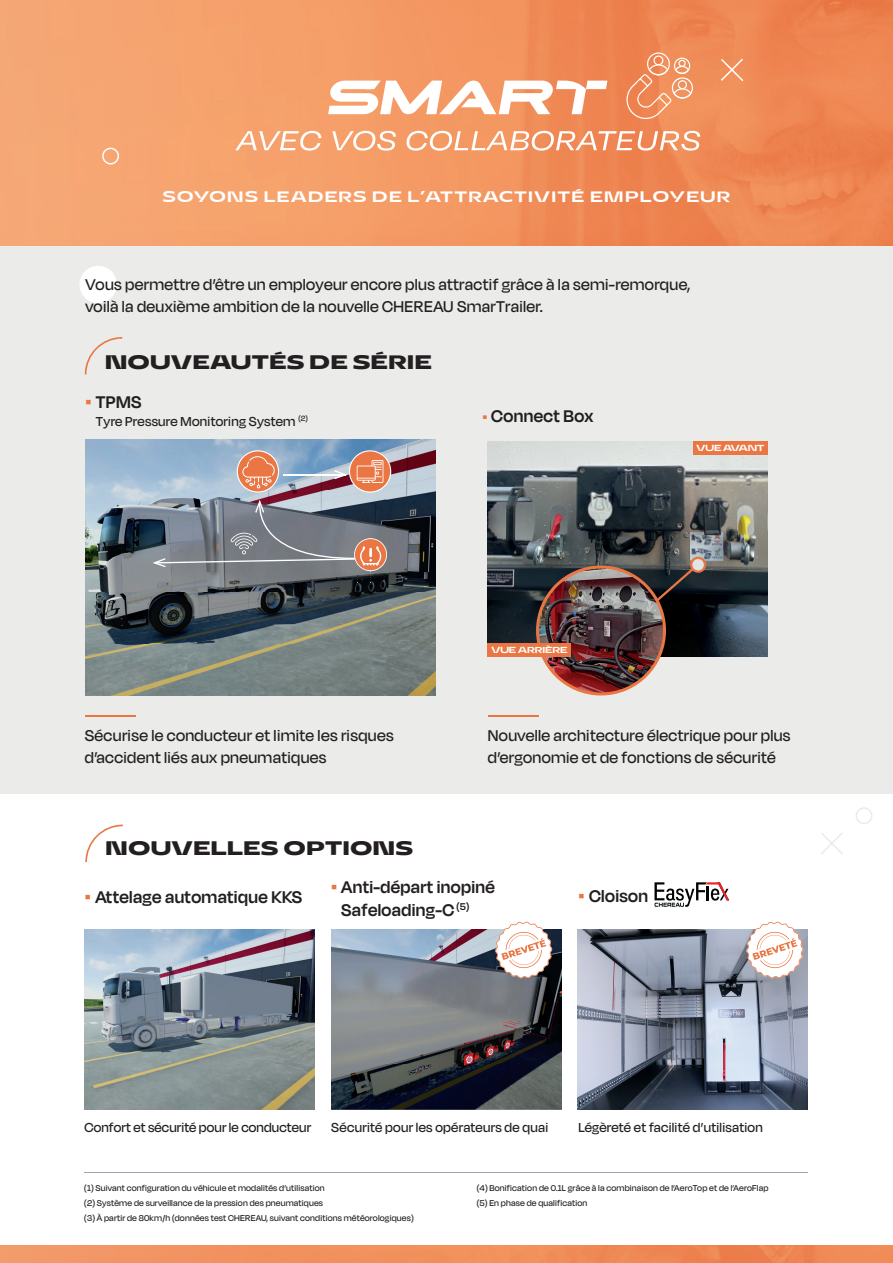
<style>
.page{position:relative;width:893px;height:1263px;background:#fff}
.page>*{position:absolute;margin:0;border:0;box-sizing:border-box;transform-origin:0 0}
.t1{font:600 19.5px/23.4px "Degular Display";letter-spacing:.02em;color:#231f20}
.t2{font:19.5px "Asgard Trial Wide Bold Trial";letter-spacing:.04em;color:#231f20}
.t3{font:500 18px/21.6px "Degular Display";letter-spacing:.02em;color:#231f20}
.t4{font:500 15px "Degular Display";letter-spacing:.02em;color:#231f20}
.t5{font:15px "Asgard Trial Wide Medium Trial";letter-spacing:.1em;color:#fff}
.t6{font:500 9.75px/15px "Degular Display";letter-spacing:.02em;color:#231f20}
.t7{font:8.7px "Asgard Trial Wide Medium Trial";color:#fff}
.s1{font-size:24px;color:#e97643}
.s2{color:#e97643}
</style>
<div class="page">
<img style="left:0;top:0;width:893px;height:246px">
<img style="left:0;top:1246px;width:893px;height:17px">
<div style="left:0;top:246px;width:893px;height:548px;background:#ebebea"></div>
<div style="left:79px;top:266px;width:38px;height:37px;background:#fff;border-radius:50%"></div>
<svg style="left:821px;top:833px;width:22px;height:22px"></svg>
<svg style="left:856px;top:807px;width:16px;height:17px"></svg>
<svg style="left:328px;top:81px;width:279px;height:33px"></svg>
<svg style="left:235px;top:131px;width:86px;height:20px"></svg>
<svg style="left:332px;top:131px;width:64px;height:20px"></svg>
<svg style="left:406px;top:131px;width:294px;height:20px"></svg>
<svg style="left:625px;top:52px;width:68px;height:67px"></svg>
<svg style="left:85px;top:337px;width:37px;height:37px"></svg>
<svg style="left:85px;top:825px;width:38px;height:37px"></svg>
<svg style="left:721px;top:59px;width:22px;height:22px"></svg>
<svg style="left:102px;top:148px;width:17px;height:17px"></svg>
<img style="left:85px;top:439px;width:351px;height:256px">
<svg style="left:237px;top:450px;width:42px;height:43px"></svg>
<hr style="left:283px;top:474px;width:62px;height:1px;background:#fff">
<svg style="left:334px;top:450px;width:57px;height:43px"></svg>
<svg style="left:153px;top:500px;width:234px;height:83px"></svg>
<svg style="left:654px;top:882px;width:75px;height:25px"></svg>
<img style="left:488px;top:441px;width:280px;height:215px">
<img style="left:536px;top:556px;width:171px;height:139px">
<div style="left:693px;top:441px;width:75px;height:14px;background:#e97643"></div>
<div style="left:488px;top:643px;width:83px;height:14px;background:#e97643"></div>
<hr style="left:85px;top:715px;width:51px;height:2px;background:#e97643">
<hr style="left:488px;top:715px;width:50px;height:2px;background:#e97643">
<img style="left:85px;top:930px;width:230px;height:179px">
<img style="left:331px;top:930px;width:230px;height:179px">
<img style="left:578px;top:930px;width:230px;height:179px">
<svg style="left:495px;top:921px;width:57px;height:57px"></svg>
<svg style="left:746px;top:921px;width:57px;height:57px"></svg>
<hr style="left:85px;top:1172px;width:723px;height:1px;background:#a2a4b3">
<h3 class="t5" style="left:163px;top:186px;width:569px">SOYONS LEADERS DE L’ATTRACTIVITÉ EMPLOYEUR</h3>
<h2 class="t3" style="left:85px;top:273px;width:606px">Vous permettre d’être un employeur encore plus attractif grâce à la semi-remorque, voilà la deuxième ambition de la nouvelle CHEREAU SmarTrailer.</h2>
<h1 class="t2" style="left:105px;top:348px;width:328px">NOUVEAUTÉS DE SÉRIE</h1>
<h1 class="t1" style="left:85px;top:390px;width:58px"><span class="s1">•</span> TPMS</h1>
<h3 class="t4" style="left:96px;top:413px;width:214px">Tyre Pressure Monitoring System <sup>(2)</sup></h3>
<h1 class="t1" style="left:483px;top:403px;width:112px"><span class="s2">•</span> Connect Box</h1>
<p class="t7" style="left:696px;top:442px;width:69px">VUE AVANT</p>
<h2 class="t3" style="left:85px;top:725px;width:310px">Sécurise le conducteur et limite les risques d’accident liés aux pneumatiques</h2>
<h1 class="t2" style="left:106px;top:833px;width:309px">NOUVELLES OPTIONS</h1>
<p class="t7" style="left:491px;top:644px;width:77px">VUE ARRIÈRE</p>
<h2 class="t3" style="left:488px;top:725px;width:304px">Nouvelle architecture électrique pour plus d’ergonomie et de fonctions de sécurité</h2>
<h1 class="t1" style="left:341px;top:874px;width:155px;text-indent:-10px"><span class="s1">•</span> Anti-départ inopiné<br>Safeloading-C <sup>(5)</sup></h1>
<h1 class="t1" style="left:85px;top:884px;width:219px"><span class="s1">•</span> Attelage automatique KKS</h1>
<h1 class="t1" style="left:578px;top:883px;width:71px"><span class="s1">•</span> Cloison</h1>
<h3 class="t4" style="left:85px;top:1118px;width:228px">Confort et sécurité pour le conducteur</h3>
<h3 class="t4" style="left:331px;top:1118px;width:219px">Sécurité pour les opérateurs de quai</h3>
<h3 class="t4" style="left:578px;top:1118px;width:186px">Légèreté et facilité d’utilisation</h3>
<p class="t6" style="left:84px;top:1180px;width:331px">(1) Suivant configuration du véhicule et modalités d’utilisation<br>(2) Système de surveillance de la pression des pneumatiques<br>(3) À partir de 80km/h (données test CHEREAU, suivant conditions météorologiques)</p>
<p class="t6" style="left:477px;top:1180px;width:293px">(4) Bonification de 0.1L grâce à la combinaison de l’AeroTop et de l’AeroFlap (5) En phase de qualification</p>
</div>
